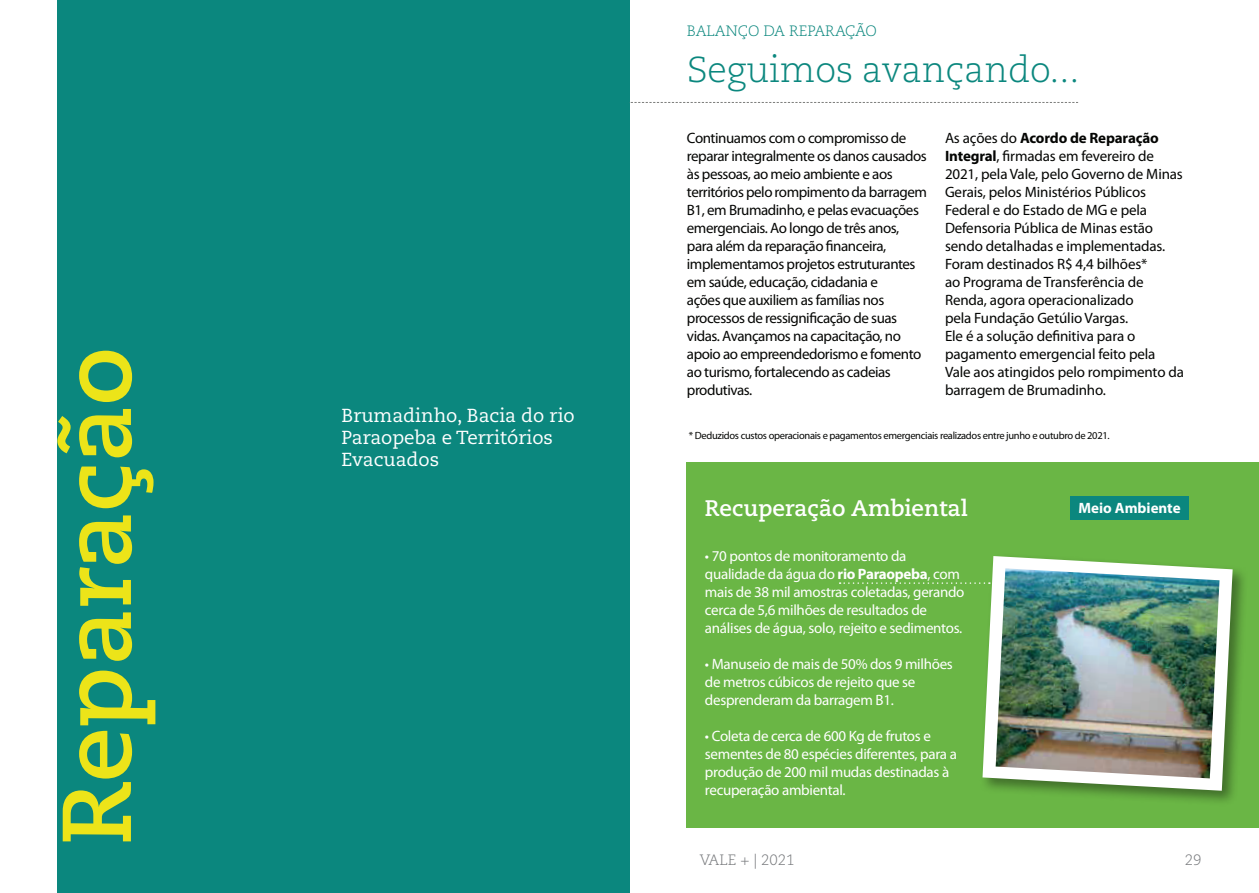
<style>
.page{position:relative;width:1259px;height:893px;background:#fff}
.page>*{position:absolute;margin:0;border:0;box-sizing:border-box;transform-origin:0 0}
.t1{font:700 97.5px "Caecilia LT Std";color:#ece419}
.t2{font:300 36px "Caecilia LT Std";color:#0b877e}
.t3{font:700 22.5px "Caecilia LT Std";color:#fff}
.t4{font:18.9px/22px "Caecilia LT Std";color:#fff}
.t5{font:15px/18px "Myriad Pro";letter-spacing:-.03em;color:#040503}
.t6{font:15px/18px "Myriad Pro";letter-spacing:-.01em;color:#040503}
.t7{font:15px/18px "Myriad Pro";letter-spacing:-.02em;color:#fff}
.t8{font:300 15px "Caecilia LT Std";color:#0b877e}
.t9{font:300 15px "Caecilia LT Std";color:#76787b}
.t10{font:700 15px "Myriad Pro";color:#fff}
.t11{font:300 15px "Caecilia LT Std";color:#7c7d7b}
.t12{font:10.5px "Myriad Pro";letter-spacing:-.03em;color:#040503}
.s1{font-weight:700}
</style>
<div class="page">
<div style="left:57px;top:0;width:572px;height:893px;background:#0b877e"></div>
<div style="left:687px;top:463px;width:572px;height:365px;background:#6ab645"></div>
<svg style="left:629px;top:102px;width:449px;height:1px"></svg>
<div style="left:979px;top:553px;width:269px;height:253px;background:#040503;opacity:.4"></div>
<svg style="left:982px;top:556px;width:250px;height:235px"></svg>
<img style="left:995px;top:568px;width:224px;height:210px">
<svg style="left:839px;top:582px;width:151px;height:2px"></svg>
<div style="left:1070px;top:496px;width:118px;height:23px;background:#0b877e"></div>
<h1 class="t1" style="left:39px;top:845px;width:499px;rotate:-90deg">Reparação</h1>
<p class="t4" style="left:341px;top:404px;width:235px">Brumadinho, Bacia do rio<br>Paraopeba e Territórios<br>Evacuados</p>
<p class="t8" style="left:687px;top:23px;width:191px">BALANÇO DA REPARAÇÃO</p>
<h2 class="t2" style="left:687px;top:50px;width:394px">Seguimos avançando...</h2>
<p class="t5" style="left:687px;top:128px;width:242px">Continuamos com o compromisso de reparar integralmente os danos causados às pessoas, ao meio ambiente e aos territórios pelo rompimento da barragem B1, em Brumadinho, e pelas evacuações emergenciais. Ao longo de três anos, para além da reparação financeira, implementamos projetos estruturantes em saúde, educação, cidadania e<br>ações que auxiliem as famílias nos processos de ressignificação de suas vidas. Avançamos na capacitação, no apoio ao empreendedorismo e fomento ao turismo, fortalecendo as cadeias produtivas.</p>
<p class="t6" style="left:945px;top:128px;width:240px">As ações do <span class="s1">Acordo de Reparação Integral</span>, firmadas em fevereiro de 2021, pela Vale, pelo Governo de Minas Gerais, pelos Ministérios Públicos Federal e do Estado de MG e pela Defensoria Pública de Minas estão sendo detalhadas e implementadas.<br>Foram destinados R$ 4,4 bilhões*<br>ao Programa de Transferência de Renda, agora operacionalizado<br>pela Fundação Getúlio Vargas.<br>Ele é a solução definitiva para o pagamento emergencial feito pela Vale aos atingidos pelo rompimento da barragem de Brumadinho.</p>
<p class="t12" style="left:689px;top:429px;width:422px">* Deduzidos custos operacionais e pagamentos emergenciais realizados entre junho e outubro de 2021.</p>
<h3 class="t3" style="left:705px;top:495px;width:264px">Recuperação Ambiental</h3>
<p class="t7" style="left:705px;top:547px;width:261px">• 70 pontos de monitoramento da qualidade da água do <span class="s1">rio Paraopeba</span>, com mais de 38 mil amostras coletadas, gerando cerca de 5,6 milhões de resultados de análises de água, solo, rejeito e sedimentos.</p>
<p class="t7" style="left:705px;top:655px;width:249px">• Manuseio de mais de 50% dos 9 milhões de metros cúbicos de rejeito que se desprenderam da barragem B1.</p>
<p class="t7" style="left:705px;top:727px;width:253px">• Coleta de cerca de 600 Kg de frutos e sementes de 80 espécies diferentes, para a produção de 200 mil mudas destinadas à recuperação ambiental.</p>
<p class="t10" style="left:1078px;top:499px;width:104px">Meio Ambiente</p>
<p class="t9" style="left:699px;top:851px;width:96px">VALE + | 2021</p>
<p class="t9" style="left:1185px;top:851px;width:18px">29</p>
<p class="t11" style="left:687px;top:852px;width:18px">68</p>
</div>
